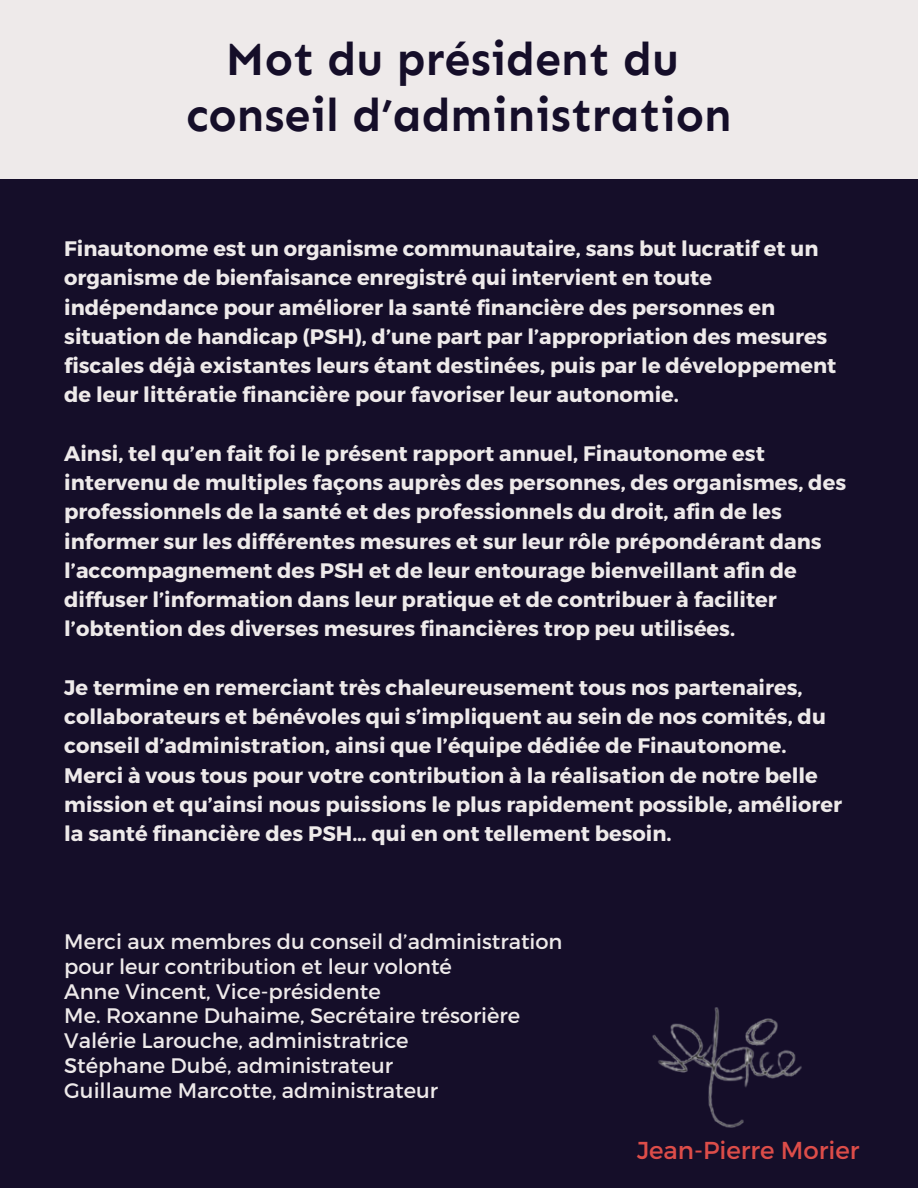
<style>
.page{position:relative;width:918px;height:1188px;background:#150e29}
.page>*{position:absolute;margin:0;border:0;box-sizing:border-box;transform-origin:0 0}
.t1{font:700 46.5px/55.2px "Sen";color:#150e29;text-align:center}
.t2{font:24.45px "Montserrat";color:#dd4d49}
.t3{font:700 21px/29.2px "Montserrat";color:#eeeaea}
.t4{font:21px "Montserrat";color:#eeeaea}
</style>
<div class="page">
<div style="left:0;top:0;width:918px;height:179px;background:#eeeaea"></div>
<img style="left:652px;top:1008px;width:150px;height:120px">
<h3 class="t1" style="left:186px;top:32px;width:547px">Mot du président du conseil d’administration</h3>
<p class="t3" style="left:64px;top:233px;width:774px">Finautonome est un organisme communautaire, sans but lucratif et un organisme de bienfaisance enregistré qui intervient en toute indépendance pour améliorer la santé financière des personnes en situation de handicap (PSH), d’une part par l’appropriation des mesures fiscales déjà existantes leurs étant destinées, puis par le développement de leur littératie financière pour favoriser leur autonomie.</p>
<p class="t3" style="left:64px;top:438px;width:783px">Ainsi, tel qu’en fait foi le présent rapport annuel, Finautonome est intervenu de multiples façons auprès des personnes, des organismes, des professionnels de la santé et des professionnels du droit, afin de les informer sur les différentes mesures et sur leur rôle prépondérant dans l’accompagnement des PSH et de leur entourage bienveillant afin de diffuser l’information dans leur pratique et de contribuer à faciliter l’obtention des diverses mesures financières trop peu utilisées.</p>
<h2 class="t3" style="left:64px;top:672px;width:779px">Je termine en remerciant très chaleureusement tous nos partenaires, collaborateurs et bénévoles qui s’impliquent au sein de nos comités, du conseil d’administration, ainsi que l’équipe dédiée de Finautonome.<br>Merci à vous tous pour votre contribution à la réalisation de notre belle mission et qu’ainsi nous puissions le plus rapidement possible, améliorer la santé financière des PSH… qui en ont tellement besoin.</h2>
<h3 class="t4" style="left:64px;top:928px;width:500px">Merci aux membres du conseil d’administration</h3>
<p class="t4" style="left:64px;top:953px;width:389px">pour leur contribution et leur volonté</p>
<p class="t4" style="left:64px;top:978px;width:318px">Anne Vincent, Vice-présidente</p>
<p class="t4" style="left:64px;top:1002px;width:457px">Me. Roxanne Duhaime, Secrétaire trésorière</p>
<p class="t4" style="left:64px;top:1027px;width:346px">Valérie Larouche, administratrice</p>
<p class="t4" style="left:64px;top:1052px;width:330px">Stéphane Dubé, administrateur</p>
<p class="t4" style="left:64px;top:1077px;width:375px">Guillaume Marcotte, administrateur</p>
<h3 class="t2" style="left:637px;top:1134px;width:224px">Jean-Pierre Morier</h3>
</div>
